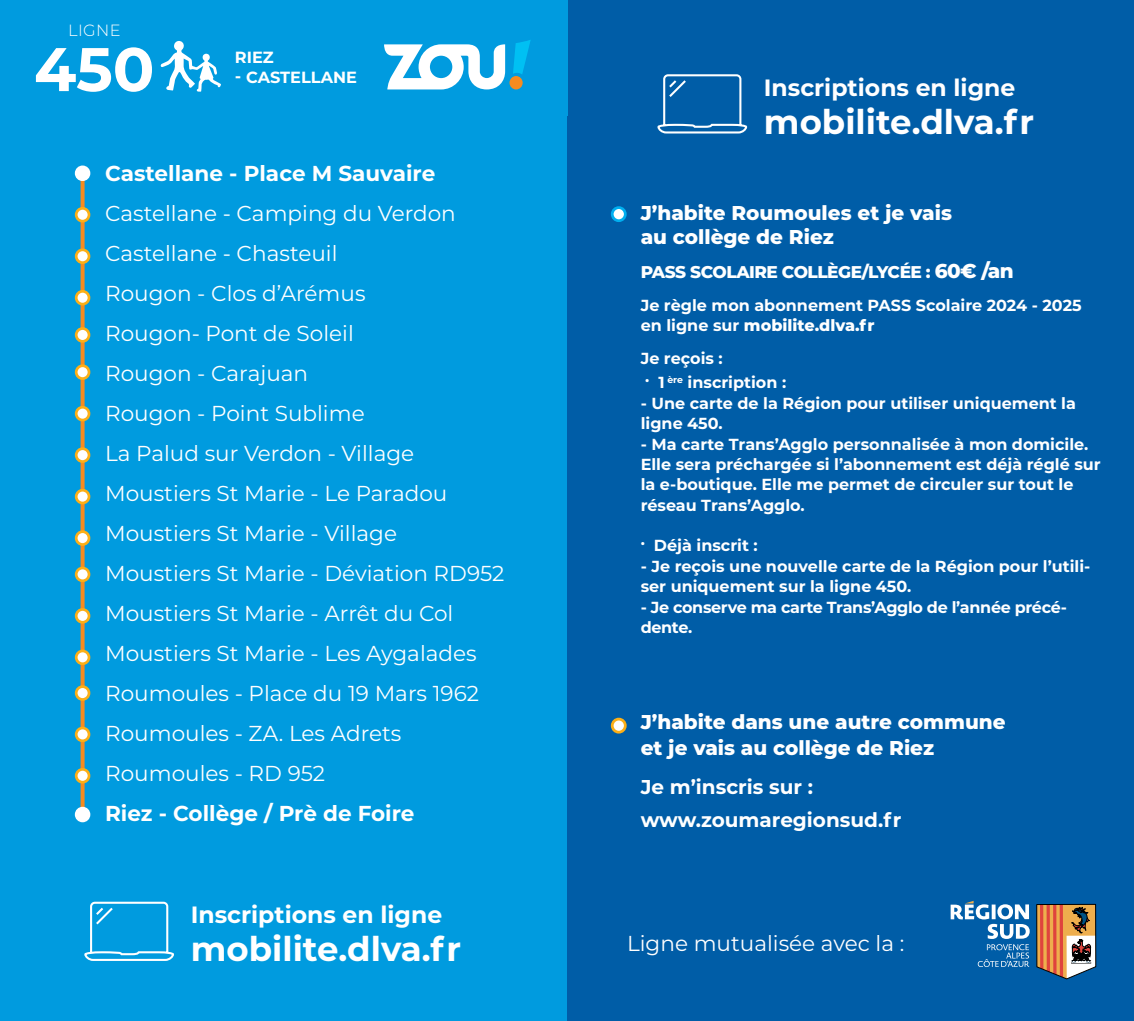
<style>
.page{position:relative;width:1134px;height:1021px;background:#fff}
.page>*{position:absolute;margin:0;border:0;box-sizing:border-box;transform-origin:0 0}
.t1{font:700 61.4px "Montserrat";color:#fff}
.t2{font:700 34px "Montserrat";color:#fff}
.t3{font:700 23.6px "Montserrat";color:#fff}
.t4{font:21.6px/40px "Montserrat";color:#fff}
.t5{font:700 21.6px "Montserrat";color:#fff}
.t6{font:800 20px/24px "Montserrat";color:#fff}
.t7{font:700 20px/32.4px "Montserrat";color:#fff}
.t8{font:800 17px "Montserrat";letter-spacing:-.03em;color:#fff}
.t9{font:700 16.2px "Montserrat";color:#fff}
.t10{font:300 16.2px "Montserrat";letter-spacing:.02em;color:#fff}
.t11{font:700 16px/20.4px "Montserrat";color:#fff}
.t12{font:700 16px/20.4px "Montserrat";letter-spacing:-.02em;color:#fff}
.s1{font-size:20px}
.s2{font-weight:800}
</style>
<div class="page">
<div style="left:0;top:0;width:567px;height:1020px;background:#009bdf"></div>
<div style="left:567px;top:0;width:567px;height:1020px;background:#005da7"></div>
<svg style="left:81px;top:181px;width:4px;height:625px;fill:#f68b1f"></svg>
<div style="left:76px;top:167px;width:13px;height:13px;background:#fff;border-radius:50%"></div>
<div style="left:75px;top:165px;width:15px;height:16px;border:3px solid #fff;border-radius:50%"></div>
<div style="left:76px;top:328px;width:13px;height:13px;background:#fff;border-radius:50%"></div>
<div style="left:75px;top:327px;width:15px;height:16px;border:3px solid #fcaf17;border-radius:50%"></div>
<div style="left:76px;top:490px;width:13px;height:13px;background:#fff;border-radius:50%"></div>
<div style="left:75px;top:489px;width:15px;height:15px;border:3px solid #fcaf17;border-radius:50%"></div>
<div style="left:76px;top:686px;width:13px;height:13px;background:#fff;border-radius:50%"></div>
<div style="left:75px;top:685px;width:15px;height:15px;border:3px solid #fcaf17;border-radius:50%"></div>
<div style="left:76px;top:728px;width:13px;height:12px;background:#fff;border-radius:50%"></div>
<div style="left:75px;top:726px;width:15px;height:16px;border:3px solid #fcaf17;border-radius:50%"></div>
<div style="left:76px;top:769px;width:13px;height:13px;background:#fff;border-radius:50%"></div>
<div style="left:75px;top:768px;width:15px;height:15px;border:3px solid #fcaf17;border-radius:50%"></div>
<div style="left:76px;top:250px;width:13px;height:13px;background:#fff;border-radius:50%"></div>
<div style="left:75px;top:248px;width:15px;height:16px;border:3px solid #fcaf17;border-radius:50%"></div>
<div style="left:76px;top:407px;width:13px;height:13px;background:#fff;border-radius:50%"></div>
<div style="left:75px;top:406px;width:15px;height:15px;border:3px solid #fcaf17;border-radius:50%"></div>
<div style="left:76px;top:609px;width:13px;height:13px;background:#fff;border-radius:50%"></div>
<div style="left:75px;top:608px;width:15px;height:15px;border:3px solid #fcaf17;border-radius:50%"></div>
<div style="left:76px;top:208px;width:13px;height:13px;background:#fff;border-radius:50%"></div>
<div style="left:75px;top:207px;width:15px;height:15px;border:3px solid #fcaf17;border-radius:50%"></div>
<div style="left:76px;top:366px;width:13px;height:12px;background:#fff;border-radius:50%"></div>
<div style="left:75px;top:364px;width:15px;height:16px;border:3px solid #fcaf17;border-radius:50%"></div>
<div style="left:76px;top:531px;width:13px;height:13px;background:#fff;border-radius:50%"></div>
<div style="left:75px;top:530px;width:15px;height:16px;border:3px solid #fcaf17;border-radius:50%"></div>
<div style="left:76px;top:568px;width:13px;height:13px;background:#fff;border-radius:50%"></div>
<div style="left:75px;top:566px;width:15px;height:16px;border:3px solid #fcaf17;border-radius:50%"></div>
<div style="left:76px;top:808px;width:13px;height:13px;background:#fff;border-radius:50%"></div>
<div style="left:75px;top:806px;width:15px;height:16px;border:3px solid #fff;border-radius:50%"></div>
<div style="left:76px;top:291px;width:13px;height:13px;background:#fff;border-radius:50%"></div>
<div style="left:75px;top:290px;width:15px;height:15px;border:3px solid #fcaf17;border-radius:50%"></div>
<div style="left:76px;top:448px;width:13px;height:13px;background:#fff;border-radius:50%"></div>
<div style="left:75px;top:447px;width:15px;height:16px;border:3px solid #fcaf17;border-radius:50%"></div>
<div style="left:76px;top:651px;width:13px;height:12px;background:#fff;border-radius:50%"></div>
<div style="left:75px;top:649px;width:15px;height:16px;border:3px solid #fcaf17;border-radius:50%"></div>
<svg style="left:1036px;top:904px;width:60px;height:75px"></svg>
<svg style="left:978px;top:944px;width:51px;height:23px"></svg>
<svg style="left:950px;top:900px;width:80px;height:38px"></svg>
<svg style="left:657px;top:74px;width:91px;height:60px"></svg>
<svg style="left:84px;top:901px;width:90px;height:60px"></svg>
<div style="left:612px;top:207px;width:13px;height:14px;background:#fff;border-radius:50%"></div>
<div style="left:611px;top:206px;width:16px;height:16px;border:3px solid #00aeef;border-radius:50%"></div>
<div style="left:612px;top:719px;width:13px;height:13px;background:#fff;border-radius:50%"></div>
<div style="left:611px;top:717px;width:16px;height:16px;border:3px solid #fcaf17;border-radius:50%"></div>
<svg style="left:160px;top:41px;width:61px;height:51px"></svg>
<svg style="left:513px;top:40px;width:18px;height:34px"></svg>
<svg style="left:384px;top:44px;width:121px;height:45px"></svg>
<div style="left:509px;top:76px;width:14px;height:13px;background:#f68b1f;border-radius:50%"></div>
<p class="t10" style="left:68px;top:19px;width:54px">LIGNE</p>
<h1 class="t1" style="left:34px;top:25px;width:122px">450</h1>
<p class="t9" style="left:235px;top:46px;width:40px">RIEZ</p>
<p class="t9" style="left:235px;top:65px;width:124px">- CASTELLANE</p>
<h3 class="t5" style="left:105px;top:158px;width:332px">Castellane - Place M Sauvaire</h3>
<p class="t4" style="left:105px;top:192px;width:401px">Castellane - Camping du Verdon<br>Castellane - Chasteuil<br>Rougon - Clos d’Arémus<br>Rougon- Pont de Soleil<br>Rougon - Carajuan<br>Rougon - Point Sublime<br>La Palud sur Verdon - Village<br>Moustiers St Marie - Le Paradou<br>Moustiers St Marie - Village<br>Moustiers St Marie - Déviation RD952<br>Moustiers St Marie - Arrêt du Col<br>Moustiers St Marie - Les Aygalades<br>Roumoules - Place du 19 Mars 1962<br>Roumoules - ZA. Les Adrets<br>Roumoules - RD 952</p>
<h3 class="t5" style="left:105px;top:797px;width:311px">Riez - Collège / Prè de Foire</h3>
<h3 class="t3" style="left:191px;top:897px;width:253px">Inscriptions en ligne</h3>
<h2 class="t2" style="left:191px;top:924px;width:272px">mobilite.dlva.fr</h2>
<h3 class="t3" style="left:764px;top:70px;width:253px">Inscriptions en ligne</h3>
<h2 class="t2" style="left:764px;top:97px;width:272px">mobilite.dlva.fr</h2>
<p class="t6" style="left:641px;top:200px;width:313px">J’habite Roumoules et je vais au collège de Riez</p>
<p class="t8" style="left:641px;top:259px;width:374px">PASS SCOLAIRE COLLÈGE/LYCÉE : <span class="s1">60€ /an</span></p>
<p class="t11" style="left:641px;top:294px;width:442px">Je règle mon abonnement PASS Scolaire 2024 - 2025 en ligne sur <span class="s2">mobilite.dlva.fr</span></p>
<p class="t11" style="left:641px;top:345px;width:147px;line-height:24.4px">Je reçois :<br>. 1 <sup>ère</sup> inscription :</p>
<p class="t11" style="left:641px;top:392px;width:437px">- Une carte de la Région pour utiliser uniquement la ligne 450.</p>
<p class="t11" style="left:641px;top:433px;width:461px">- Ma carte Trans’Agglo personnalisée à mon domicile.<br>Elle sera préchargée si l’abonnement est déjà réglé sur la e-boutique. Elle me permet de circuler sur tout le réseau Trans’Agglo.</p>
<p class="t11" style="left:641px;top:534px;width:119px">. Déjà inscrit :</p>
<p class="t11" style="left:641px;top:555px;width:451px">- Je reçois une nouvelle carte de la Région pour l’utili&shy;ser uniquement sur la ligne 450.</p>
<p class="t12" style="left:641px;top:596px;width:428px">- Je conserve ma carte Trans’Agglo de l’année précé&shy;dente.</p>
<p class="t6" style="left:641px;top:708px;width:367px;line-height:26px">J’habite dans une autre commune et je vais au collège de Riez</p>
<p class="t7" style="left:641px;top:769px;width:262px">Je m’inscris sur : www.zoumaregionsud.fr</p>
<h3 class="t4" style="left:627px;top:922px;width:279px">Ligne mutualisée avec la :</h3>
</div>
